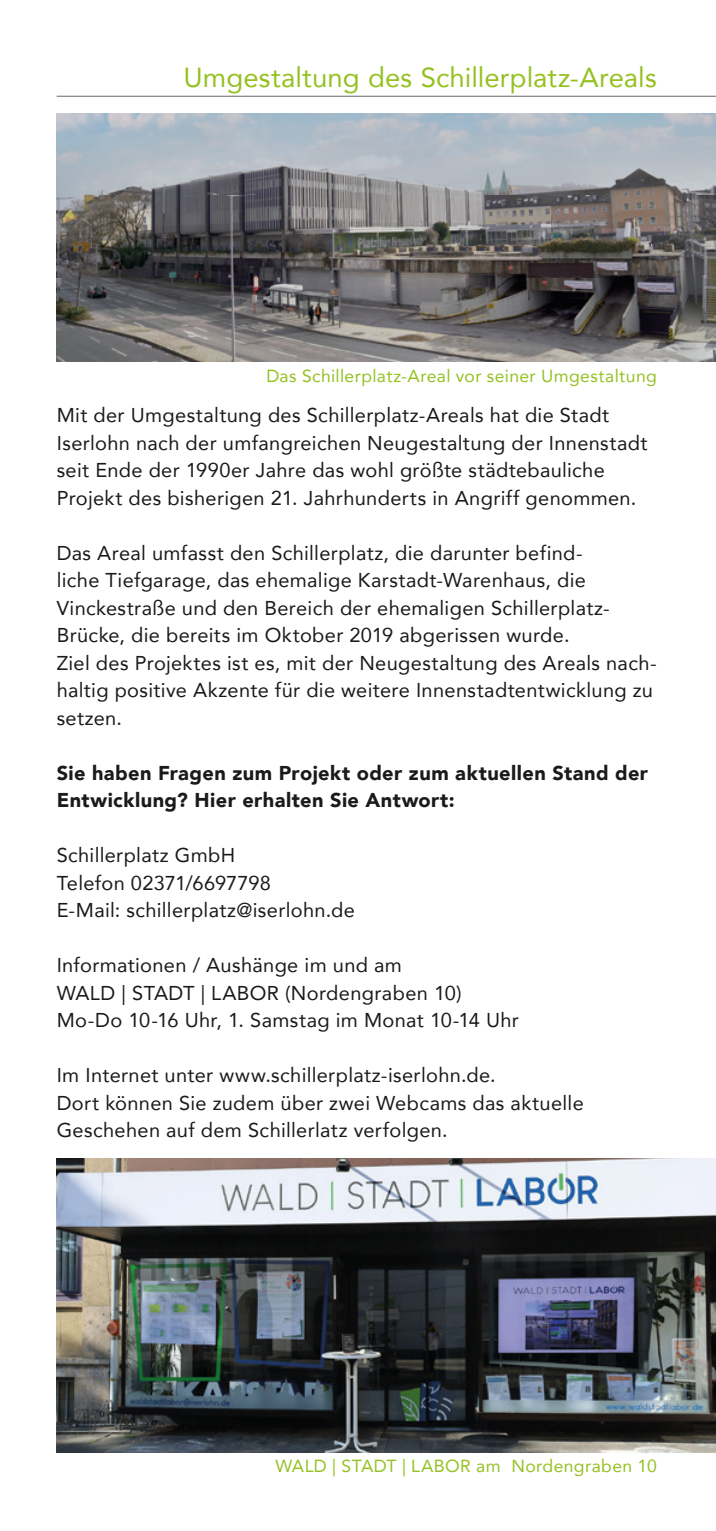
<style>
.page{position:relative;width:716px;height:1531px;background:#fff}
.page>*{position:absolute;margin:0;border:0;box-sizing:border-box;transform-origin:0 0}
.t1{font:27.5px "Avenir";letter-spacing:.005em;color:#95c121}
.t2{font:20px/27.5px "Avenir";letter-spacing:.015em;color:#1b1a19}
.t3{font:900 20px/27.5px "Avenir";letter-spacing:.02em;color:#1b1a19}
.t4{font:17.5px "Avenir";letter-spacing:.02em;color:#95c121}
</style>
<div class="page">
<hr style="left:57px;top:96px;width:659px;height:1px;background:#858685">
<img style="left:57px;top:1159px;width:659px;height:293px">
<img style="left:57px;top:113px;width:659px;height:249px">
<h1 class="t1" style="left:183px;top:55px;width:475px">Umgestaltung des Schillerplatz-Areals</h1>
<p class="t4" style="left:266px;top:362px;width:392px">Das Schillerplatz-Areal vor seiner Umgestaltung</p>
<p class="t2" style="left:57px;top:401px;width:592px">Mit der Umgestaltung des Schillerplatz-Areals hat die Stadt Iserlohn nach der umfangreichen Neugestaltung der Innenstadt seit Ende der 1990er Jahre das wohl größte städtebauliche Projekt des bisherigen 21. Jahrhunderts in Angriff genommen.</p>
<p class="t2" style="left:57px;top:538px;width:601px">Das Areal umfasst den Schillerplatz, die darunter befind-<br>liche Tiefgarage, das ehemalige Karstadt-Warenhaus, die Vinckestraße und den Bereich der ehemaligen Schillerplatz-Brücke, die bereits im Oktober 2019 abgerissen wurde.<br>Ziel des Projektes ist es, mit der Neugestaltung des Areals nach&shy;haltig positive Akzente für die weitere Innenstadtentwicklung zu setzen.</p>
<p class="t3" style="left:57px;top:758px;width:593px">Sie haben Fragen zum Projekt oder zum aktuellen Stand der<br>Entwicklung? Hier erhalten Sie Antwort:</p>
<p class="t2" style="left:57px;top:841px;width:300px">Schillerplatz GmbH<br>Telefon 02371/6697798<br>E-Mail: schillerplatz@iserlohn.de</p>
<p class="t2" style="left:57px;top:951px;width:464px">Informationen / Aushänge im und am<br>WALD | STADT | LABOR (Nordengraben 10)<br>Mo-Do 10-16 Uhr, 1. Samstag im Monat 10-14 Uhr</p>
<p class="t2" style="left:57px;top:1061px;width:528px">Im Internet unter www.schillerplatz-iserlohn.de.<br>Dort können Sie zudem über zwei Webcams das aktuelle<br>Geschehen auf dem Schillerlatz verfolgen.</p>
<p class="t4" style="left:275px;top:1451px;width:383px">WALD | STADT | LABOR am Nordengraben 10</p>
</div>
